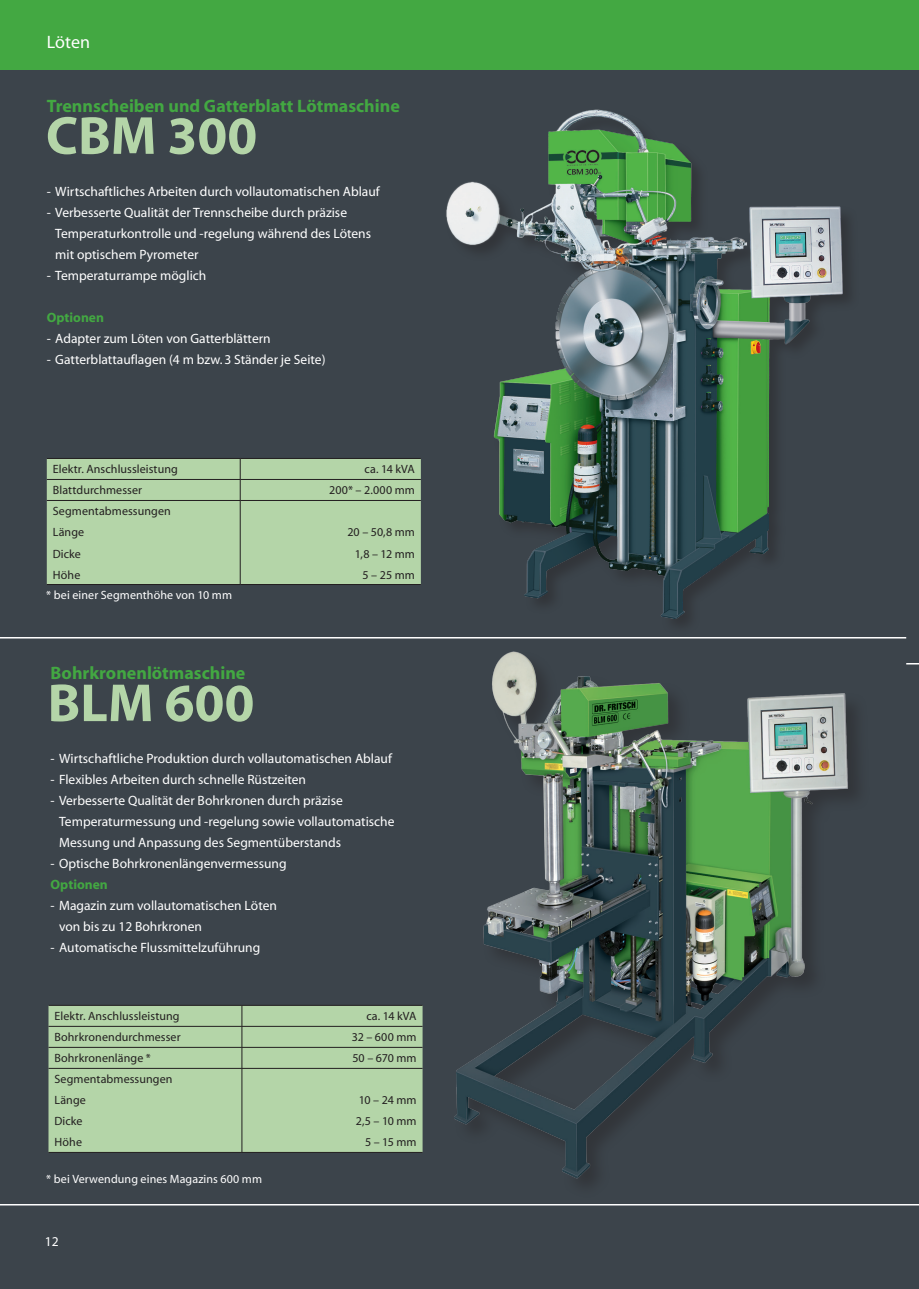
<style>
.page{position:relative;width:919px;height:1289px;background:#fff}
.page>*{position:absolute;margin:0;border:0;box-sizing:border-box;transform-origin:0 0}
.t1{font:700 54px "Myriad";color:#b4d5a8}
.t2{font:700 18px "Myriad";color:#43a842}
.t3{font:18px "Myriad";color:#fff}
.t4{font:13.5px/21px "Myriad";color:#fff}
.t5{font:700 13.5px "Myriad";color:#43a842}
.t6{font:12px/21px "Myriad";letter-spacing:.005em;color:#231f20}
.t7{font:12px "Myriad";letter-spacing:.01em;color:#fff}
.t8{font:12px/21px "Myriad";letter-spacing:-.02em;color:#231f20;text-align:right}
</style>
<div class="page">
<div style="left:0;top:0;width:918px;height:1288px;background:#3c444b"></div>
<div style="left:0;top:0;width:906px;height:70px;background:#43a842"></div>
<div style="left:904px;top:0;width:14px;height:70px;background:#43a842"></div>
<hr style="left:0;top:1203px;width:918px;height:2px;background:#fff">
<img style="left:398px;top:109px;width:487px;height:530px">
<div style="left:47px;top:458px;width:374px;height:126px;background:#b4d5a8"></div>
<hr style="left:240px;top:500px;width:1px;height:84px;background:#231f20">
<hr style="left:47px;top:584px;width:193px;height:1px;background:#231f20">
<hr style="left:240px;top:584px;width:181px;height:1px;background:#231f20">
<div style="left:48px;top:1006px;width:374px;height:146px;background:#b4d5a8"></div>
<hr style="left:48px;top:1005px;width:194px;height:1px;background:#231f20">
<hr style="left:242px;top:1005px;width:180px;height:1px;background:#231f20">
<hr style="left:48px;top:1026px;width:194px;height:1px;background:#231f20">
<hr style="left:242px;top:1026px;width:180px;height:1px;background:#231f20">
<hr style="left:48px;top:1047px;width:194px;height:1px;background:#231f20">
<hr style="left:242px;top:1047px;width:180px;height:1px;background:#231f20">
<hr style="left:48px;top:1068px;width:194px;height:1px;background:#231f20">
<hr style="left:242px;top:1068px;width:180px;height:1px;background:#231f20">
<svg style="left:242px;top:1005px;width:1px;height:63px"></svg>
<hr style="left:242px;top:1068px;width:1px;height:84px;background:#231f20">
<hr style="left:48px;top:1152px;width:194px;height:1px;background:#231f20">
<hr style="left:242px;top:1152px;width:180px;height:1px;background:#231f20">
<hr style="left:0;top:637px;width:906px;height:1px;background:#fff">
<img style="left:441px;top:627px;width:415px;height:579px">
<svg style="left:906px;top:663px;width:12px;height:1px"></svg>
<img style="left:884px;top:167px;width:1px;height:386px">
<h2 class="t3" style="left:47px;top:33px;width:45px">Löten</h2>
<h2 class="t2" style="left:47px;top:96px;width:354px">Trennscheiben und Gatterblatt Lötmaschine</h2>
<h1 class="t1" style="left:46px;top:108px;width:213px">CBM 300</h1>
<p class="t4" style="left:47px;top:181px;width:334px">- Wirtschaftliches Arbeiten durch vollautomatischen Ablauf</p>
<p class="t4" style="left:55px;top:202px;width:317px;text-indent:-9px">- Verbesserte Qualität der Trennscheibe durch präzise<br>Temperaturkontrolle und -regelung während des Lötens mit optischem Pyrometer</p>
<p class="t4" style="left:47px;top:265px;width:161px">- Temperaturrampe möglich</p>
<p class="t5" style="left:47px;top:310px;width:59px">Optionen</p>
<p class="t4" style="left:47px;top:328px;width:225px">- Adapter zum Löten von Gatterblättern</p>
<p class="t4" style="left:47px;top:349px;width:280px">- Gatterblattauflagen (4 m bzw. 3 Ständer je Seite)</p>
<p class="t6" style="left:53px;top:459px;width:127px">Elektr. Anschlussleistung</p>
<p class="t6" style="left:364px;top:459px;width:52px">ca. 14 kVA</p>
<p class="t6" style="left:53px;top:480px;width:91px">Blattdurchmesser</p>
<p class="t6" style="left:329px;top:480px;width:87px">200* – 2.000 mm</p>
<p class="t6" style="left:53px;top:501px;width:119px">Segmentabmessungen<br>Länge<br>Dicke<br>Höhe</p>
<p class="t6" style="left:347px;top:522px;width:69px;text-align:right">20 – 50,8 mm<br>1,8 – 12 mm<br>5 – 25 mm</p>
<p class="t7" style="left:46px;top:589px;width:187px">* bei einer Segmenthöhe von 10 mm</p>
<h2 class="t2" style="left:51px;top:663px;width:196px">Bohrkronenlötmaschine</h2>
<h1 class="t1" style="left:48px;top:675px;width:208px">BLM 600</h1>
<p class="t4" style="left:51px;top:748px;width:343px">- Wirtschaftliche Produktion durch vollautomatischen Ablauf</p>
<p class="t4" style="left:51px;top:769px;width:257px">- Flexibles Arbeiten durch schnelle Rüstzeiten</p>
<p class="t4" style="left:59px;top:790px;width:337px;text-indent:-9px">- Verbesserte Qualität der Bohrkronen durch präzise<br>Temperaturmessung und -regelung sowie vollautomatische<br>Messung und Anpassung des Segmentüberstands</p>
<p class="t4" style="left:51px;top:853px;width:237px">- Optische Bohrkronenlängenvermessung</p>
<p class="t5" style="left:51px;top:877px;width:59px">Optionen</p>
<p class="t4" style="left:59px;top:895px;width:219px;text-indent:-9px">- Magazin zum vollautomatischen Löten von bis zu 12 Bohrkronen</p>
<p class="t4" style="left:51px;top:937px;width:211px">- Automatische Flussmittelzuführung</p>
<p class="t6" style="left:54px;top:1006px;width:127px">Elektr. Anschlussleistung</p>
<p class="t6" style="left:366px;top:1006px;width:52px">ca. 14 kVA</p>
<p class="t6" style="left:54px;top:1027px;width:128px">Bohrkronendurchmesser</p>
<p class="t6" style="left:352px;top:1027px;width:66px">32 – 600 mm</p>
<p class="t6" style="left:54px;top:1048px;width:98px">Bohrkronenlänge *</p>
<p class="t6" style="left:352px;top:1048px;width:66px">50 – 670 mm</p>
<p class="t6" style="left:54px;top:1069px;width:119px">Segmentabmessungen<br>Länge<br>Dicke<br>Höhe</p>
<p class="t8" style="left:356px;top:1090px;width:62px">10 – 24 mm<br>2,5 – 10 mm<br>5 – 15 mm</p>
<p class="t7" style="left:46px;top:1173px;width:217px">* bei Verwendung eines Magazins 600 mm</p>
<p class="t4" style="left:45px;top:1231px;width:15px">12</p>
</div>
